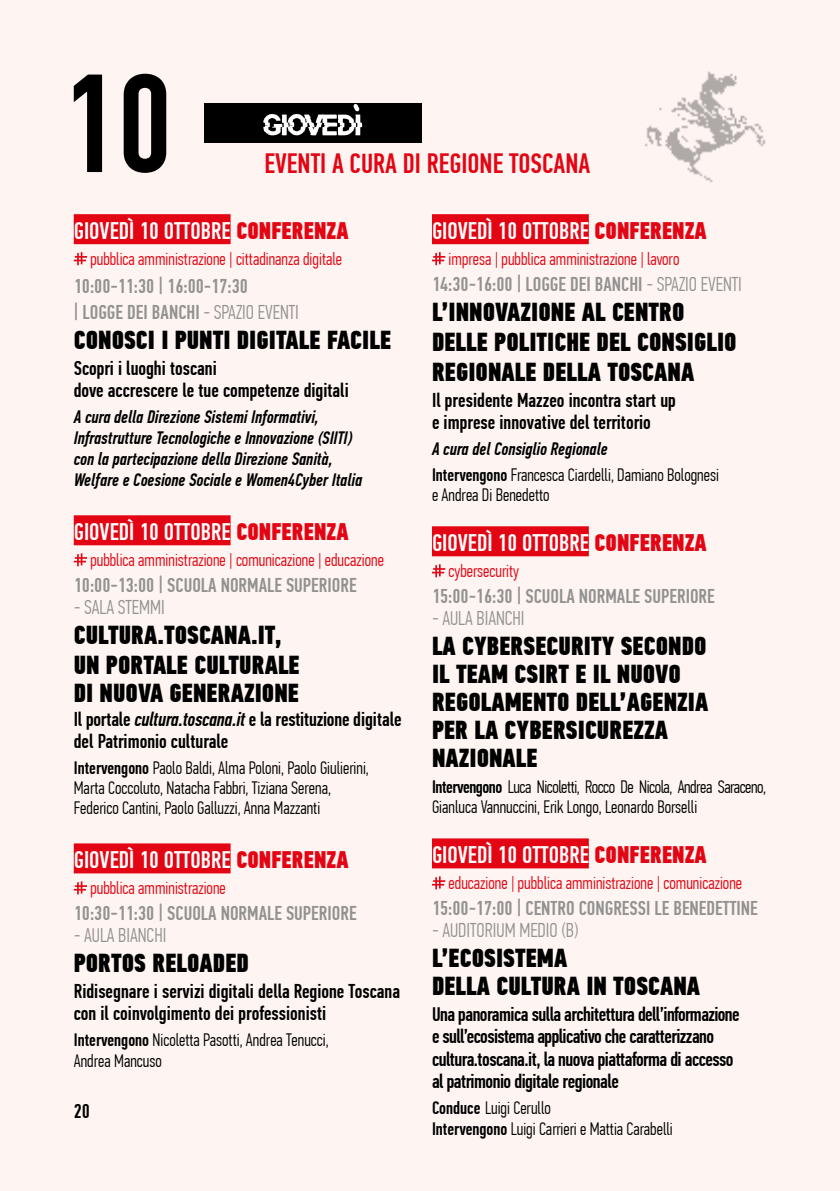
<style>
.page{position:relative;width:840px;height:1191px;background:#fff}
.page>*{position:absolute;margin:0;border:0;box-sizing:border-box;transform-origin:0 0}
.t1{font:500 28px "PF Din Text Comp Pro";color:#e30513}
.t2{font:26px/28px "PF Din Text Comp Pro X Black";color:#000}
.t3{font:500 24px "PF Din Text Comp Pro";color:#fff}
.t4{font:500 20px/22px "PF Din Text Comp Pro";color:#000}
.t5{font:500 20px/26px "PF Din Text Comp Pro";color:#929291}
.t6{font:500 20px/22px "PF Din Text Comp Pro";letter-spacing:-.025em;color:#000}
.t7{font:300 20px "PF Din Text Comp Pro";color:#929291}
.t8{font:300 18px/20px "PF Din Text Comp Pro";color:#000}
.t9{font:300 18px "PF Din Text Comp Pro";color:#e30513}
.t10{font:italic 500 18px/21px "PF Din Text Comp Pro";color:#000}
.t11{font:300 18px/20px "PF Din Text Comp Pro";letter-spacing:-.02em;color:#000}
.s1{font-family:"PF Din Text Comp Pro X Black";font-weight:400;color:#e30513}
.s2{font-weight:300}
.s3{font-style:italic}
.s4{font-weight:500}
.s5{font-weight:500;font-style:italic}
</style>
<div class="page">
<div style="left:0;top:0;width:839px;height:1191px;background:#fef5f2"></div>
<img style="left:644px;top:71px;width:121px;height:112px">
<div style="left:74px;top:214px;width:156px;height:30px;background:#e30513"></div>
<div style="left:74px;top:515px;width:156px;height:30px;background:#e30513"></div>
<div style="left:74px;top:843px;width:156px;height:30px;background:#e30513"></div>
<svg style="left:74px;top:252px;width:13px;height:13px"></svg>
<svg style="left:74px;top:553px;width:13px;height:13px"></svg>
<svg style="left:74px;top:881px;width:13px;height:13px"></svg>
<div style="left:432px;top:214px;width:156px;height:30px;background:#e30513"></div>
<div style="left:432px;top:526px;width:156px;height:30px;background:#e30513"></div>
<div style="left:432px;top:838px;width:156px;height:30px;background:#e30513"></div>
<svg style="left:432px;top:252px;width:13px;height:13px"></svg>
<svg style="left:432px;top:564px;width:13px;height:13px"></svg>
<svg style="left:432px;top:876px;width:13px;height:13px"></svg>
<svg style="left:74px;top:74px;width:92px;height:99px"></svg>
<div style="left:204px;top:104px;width:217px;height:39px;background:#000"></div>
<svg style="left:263px;top:104px;width:99px;height:31px"></svg>
<h1 class="t1" style="left:264px;top:147px;width:327px">EVENTI A CURA DI REGIONE TOSCANA</h1>
<h3 class="t3" style="left:74px;top:217px;width:276px">GIOVEDÌ 10 OTTOBRE <span class="s1">CONFERENZA</span></h3>
<p class="t9" style="left:90px;top:249px;width:253px">pubblica amministrazione | cittadinanza digitale</p>
<p class="t5" style="left:74px;top:274px;width:226px">10:00-11:30 | 16:00-17:30<br>| LOGGE DEI BANCHI <span class="s2">- SPAZIO EVENTI</span></p>
<h2 class="t2" style="left:74px;top:326px;width:319px">CONOSCI I PUNTI DIGITALE FACILE</h2>
<p class="t4" style="left:74px;top:358px;width:276px">Scopri i luoghi toscani<br>dove accrescere le tue competenze digitali</p>
<p class="t10" style="left:74px;top:407px;width:290px">A cura della Direzione Sistemi Informativi, Infrastrutture Tecnologiche e Innovazione (SIITI) con la partecipazione della Direzione Sanità, Welfare e Coesione Sociale e Women4Cyber Italia</p>
<h3 class="t3" style="left:74px;top:518px;width:276px">GIOVEDÌ 10 OTTOBRE <span class="s1">CONFERENZA</span></h3>
<p class="t9" style="left:90px;top:550px;width:295px">pubblica amministrazione | comunicazione | educazione</p>
<p class="t5" style="left:74px;top:573px;width:284px">10:00-13:00 | SCUOLA NORMALE SUPERIORE</p>
<p class="t7" style="left:74px;top:596px;width:92px">- SALA STEMMI</p>
<h2 class="t2" style="left:74px;top:621px;width:227px;line-height:29px">CULTURA.TOSCANA.IT,<br>UN PORTALE CULTURALE<br>DI NUOVA GENERAZIONE</h2>
<p class="t4" style="left:74px;top:709px;width:329px">Il portale <span class="s3">cultura.toscana.it</span> e la restituzione digitale del Patrimonio culturale</p>
<p class="t8" style="left:74px;top:758px;width:296px"><span class="s4">Intervengono</span> Paolo Baldi, Alma Poloni, Paolo Giulierini,<br>Marta Coccoluto, Natacha Fabbri, Tiziana Serena,<br>Federico Cantini, Paolo Galluzzi, Anna Mazzanti</p>
<h3 class="t3" style="left:74px;top:846px;width:276px">GIOVEDÌ 10 OTTOBRE <span class="s1">CONFERENZA</span></h3>
<p class="t9" style="left:90px;top:878px;width:137px">pubblica amministrazione</p>
<p class="t5" style="left:74px;top:901px;width:284px">10:30-11:30 | SCUOLA NORMALE SUPERIORE</p>
<p class="t7" style="left:74px;top:924px;width:94px">- AULA BIANCHI</p>
<h2 class="t2" style="left:74px;top:949px;width:176px">PORTOS RELOADED</h2>
<p class="t4" style="left:74px;top:981px;width:327px">Ridisegnare i servizi digitali della Regione Toscana con il coinvolgimento dei professionisti</p>
<p class="t8" style="left:74px;top:1030px;width:256px"><span class="s4">Intervengono</span> Nicoletta Pasotti, Andrea Tenucci,<br>Andrea Mancuso</p>
<p class="t4" style="left:74px;top:1100px;width:18px">20</p>
<h3 class="t3" style="left:432px;top:217px;width:276px">GIOVEDÌ 10 OTTOBRE <span class="s1">CONFERENZA</span></h3>
<p class="t9" style="left:448px;top:249px;width:232px">impresa | pubblica amministrazione | lavoro</p>
<p class="t5" style="left:432px;top:272px;width:311px">14:30-16:00 | LOGGE DEI BANCHI <span class="s2">- SPAZIO EVENTI</span></p>
<h2 class="t2" style="left:432px;top:297px;width:306px;line-height:30px">L’INNOVAZIONE AL CENTRO<br>DELLE POLITICHE DEL CONSIGLIO<br>REGIONALE DELLA TOSCANA</h2>
<p class="t4" style="left:432px;top:390px;width:245px">Il presidente Mazzeo incontra start up e imprese innovative del territorio</p>
<p class="t8" style="left:432px;top:436px;width:288px;line-height:26px"><span class="s5">A cura del Consiglio Regionale<br></span><span class="s4">Intervengono</span> Francesca Ciardelli, Damiano Bolognesi</p>
<p class="t8" style="left:432px;top:485px;width:119px">e Andrea Di Benedetto</p>
<h3 class="t3" style="left:432px;top:529px;width:276px">GIOVEDÌ 10 OTTOBRE <span class="s1">CONFERENZA</span></h3>
<p class="t9" style="left:448px;top:561px;width:72px">cybersecurity</p>
<p class="t5" style="left:432px;top:584px;width:284px">15:00-16:30 | SCUOLA NORMALE SUPERIORE</p>
<p class="t7" style="left:432px;top:607px;width:94px">- AULA BIANCHI</p>
<h2 class="t2" style="left:432px;top:632px;width:278px">LA CYBERSECURITY SECONDO<br>IL TEAM CSIRT E IL NUOVO<br>REGOLAMENTO DELL’AGENZIA<br>PER LA CYBERSICUREZZA<br>NAZIONALE</h2>
<p class="t11" style="left:432px;top:777px;width:335px"><span class="s4">Intervengono</span> Luca Nicoletti, Rocco De Nicola, Andrea Saraceno,<br>Gianluca Vannuccini, Erik Longo, Leonardo Borselli</p>
<h3 class="t3" style="left:432px;top:841px;width:276px">GIOVEDÌ 10 OTTOBRE <span class="s1">CONFERENZA</span></h3>
<p class="t9" style="left:448px;top:873px;width:295px">educazione | pubblica amministrazione | comunicazione</p>
<p class="t5" style="left:432px;top:896px;width:327px">15:00-17:00 | CENTRO CONGRESSI LE BENEDETTINE</p>
<p class="t7" style="left:432px;top:919px;width:148px">- AUDITORIUM MEDIO (B)</p>
<h2 class="t2" style="left:432px;top:944px;width:269px">L’ECOSISTEMA<br>DELLA CULTURA IN TOSCANA</h2>
<p class="t6" style="left:432px;top:1004px;width:309px">Una panoramica sulla architettura dell’informazione e sull’ecosistema applicativo che caratterizzano cultura.toscana.it, la nuova piattaforma di accesso al patrimonio digitale regionale</p>
<p class="t8" style="left:432px;top:1096px;width:242px;line-height:21.6px"><span class="s4">Conduce</span> Luigi Cerullo<br><span class="s4">Intervengono</span> Luigi Carrieri e Mattia Carabelli</p>
</div>
